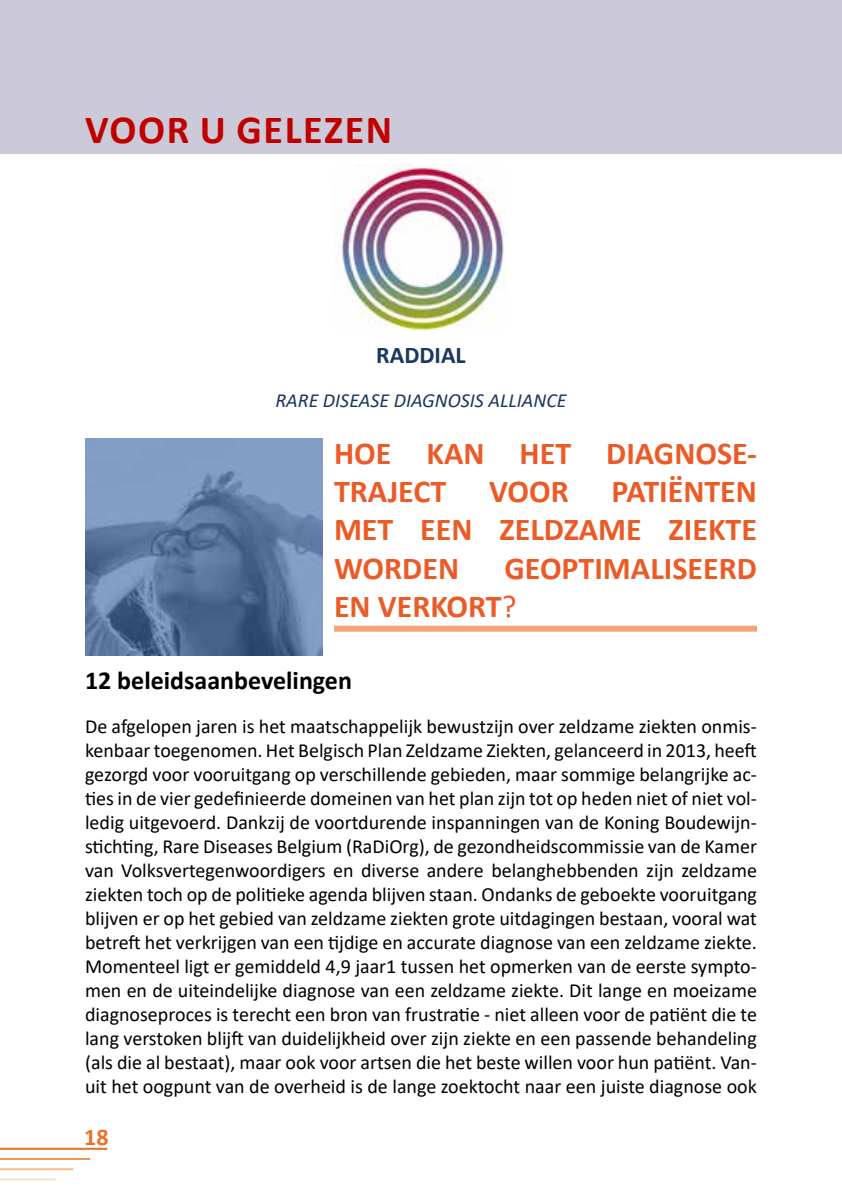
<style>
.page{position:relative;width:842px;height:1191px;background:#fff}
.page>*{position:absolute;margin:0;border:0;box-sizing:border-box;transform-origin:0 0}
.t1{font:700 40px "Calibri";letter-spacing:.04em;color:#c00000}
.t2{font:700 32px/38.4px "Calibri";color:#eb5b27}
.t3{font:700 26px "Calibri";color:#000}
.t4{font:700 24px "Calibri";color:#193760}
.t5{font:700 24px "Calibri";color:#ee7028}
.t6{font:20px/24px "Calibri";color:#000;text-align:justify}
.t7{font:italic 20px "Calibri";color:#193760}
.s1{font-weight:400}
</style>
<div class="page">
<div style="left:0;top:0;width:842px;height:153px;background:#cccad8"></div>
<div style="left:334px;top:625px;width:423px;height:6px;background:#f5a379"></div>
<img style="left:335px;top:164px;width:172px;height:167px">
<img style="left:85px;top:439px;width:238px;height:216px">
<hr style="left:0;top:1147px;width:107px;height:2px;background:#ee7028">
<hr style="left:0;top:1158px;width:90px;height:2px;background:#f4965b">
<hr style="left:0;top:1168px;width:73px;height:2px;background:#f9bc92">
<hr style="left:0;top:1178px;width:56px;height:2px;background:#fddec9">
<h1 class="t1" style="left:85px;top:102px;width:309px">VOOR U GELEZEN</h1>
<p class="t4" style="left:376px;top:337px;width:91px">RADDIAL</p>
<p class="t7" style="left:275px;top:386px;width:293px">RARE DISEASE DIAGNOSIS ALLIANCE</p>
<h2 class="t2" style="left:334px;top:433px;width:424px">HOE KAN HET DIAGNOSE-<br>TRAJECT</h2>
<h2 class="t2" style="left:334px;top:472px;width:424px;text-align:justify;text-indent:278px">PATIËNTEN MET EEN ZELDZAME ZIEKTE WORDEN</h2>
<h2 class="t2" style="left:489px;top:472px;width:81px">VOOR</h2>
<h2 class="t2" style="left:334px;top:548px;width:424px;text-indent:171px">GEOPTIMALISEERD<br>EN VERKORT<span class="s1">?</span></h2>
<h3 class="t3" style="left:85px;top:662px;width:268px">12 beleidsaanbevelingen</h3>
<p class="t6" style="left:85px;top:714px;width:673px">De afgelopen jaren is het maatschappelijk bewustzijn over zeldzame ziekten onmis&shy;kenbaar toegenomen. Het Belgisch Plan Zeldzame Ziekten, gelanceerd in 2013, heeft gezorgd voor vooruitgang op verschillende gebieden, maar sommige belangrijke ac&shy;ties in de vier gedefinieerde domeinen van het plan zijn tot op heden niet of niet vol&shy;ledig uitgevoerd. Dankzij de voortdurende inspanningen van de Koning Boudewijn&shy;stichting, Rare Diseases Belgium (RaDiOrg), de gezondheidscommissie van de Kamer van Volksvertegenwoordigers en diverse andere belanghebbenden zijn zeldzame ziekten toch op de politieke agenda blijven staan. Ondanks de geboekte vooruitgang blijven er op het gebied van zeldzame ziekten grote uitdagingen bestaan, vooral wat betreft het verkrijgen van een tijdige en accurate diagnose van een zeldzame ziekte.<br>Momenteel ligt er gemiddeld 4,9 jaar1 tussen het opmerken van de eerste sympto&shy;men en de uiteindelijke diagnose van een zeldzame ziekte. Dit lange en moeizame diagnoseproces is terecht een bron van frustratie - niet alleen voor de patiënt die te lang verstoken blijft van duidelijkheid over zijn ziekte en een passende behandeling (als die al bestaat), maar ook voor artsen die het beste willen voor hun patiënt. Van&shy;uit het oogpunt van de overheid is de lange zoektocht naar een juiste diagnose ook</p>
<p class="t5" style="left:84px;top:1119px;width:26px">18</p>
</div>
